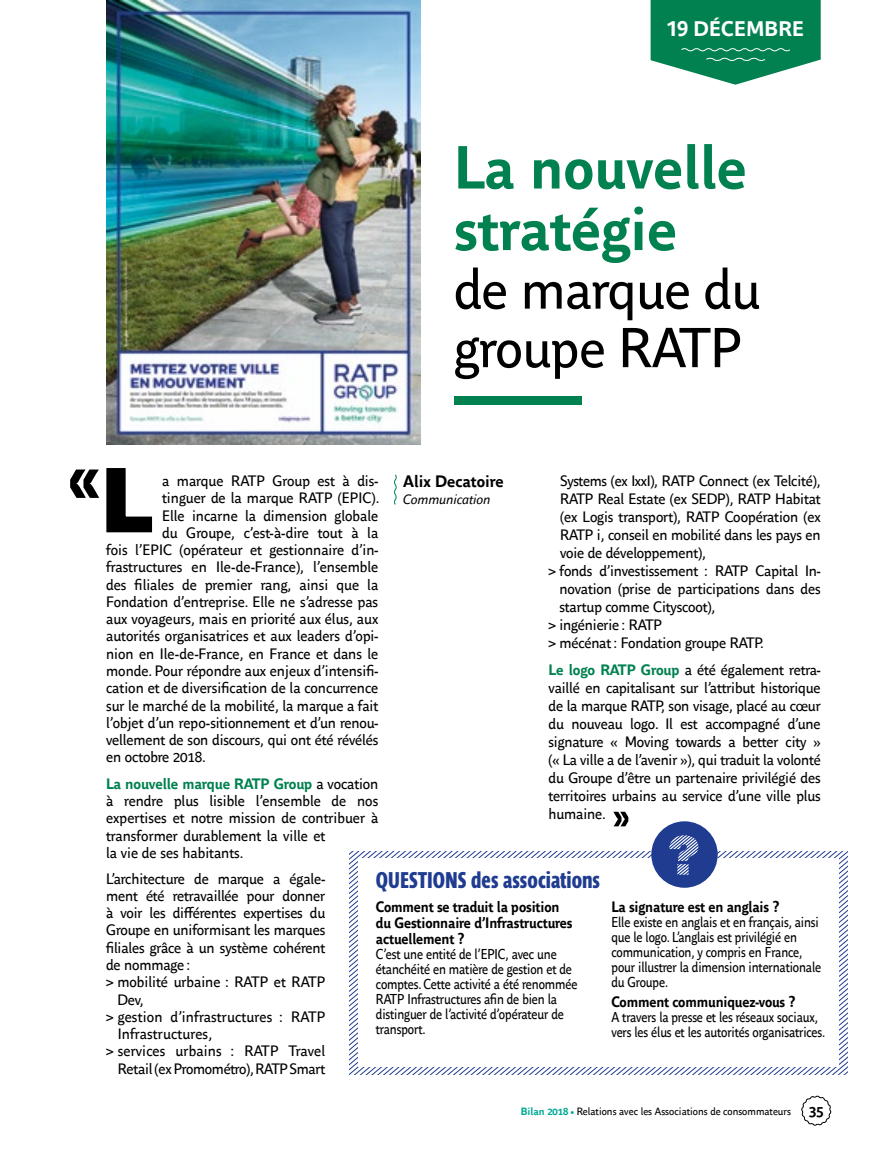
<style>
.page{position:relative;width:893px;height:1149px;background:#fff}
.page>*{position:absolute;margin:0;border:0;box-sizing:border-box;transform-origin:0 0}
.t1{font:700 82.5px "Parisine Office";color:#000;scale:1.1 1}
.t2{font:700 60px/61.5px "Parisine Office";color:#00814f}
.t3{font:55.5px/58.5px "Parisine Office";letter-spacing:-.01em;color:#000}
.t4{font:700 22.5px "Parisine Pro Comp";color:#1f3c90}
.t5{font:700 21px "Parisine Office";letter-spacing:.01em;color:#fff}
.t6{font:700 16.5px "Parisine Office";color:#000}
.t7{font:15px/18px "Parisine Office";letter-spacing:-.01em;color:#000;text-align:justify}
.t8{font:700 15px/15.8px "Parisine Office";letter-spacing:-.01em;color:#000;scale:.95 1}
.t9{font:15px "Parisine Office";letter-spacing:.01em;color:#000}
.t10{font:14.25px/15px "Parisine Office";letter-spacing:-.01em;color:#000;scale:.9 1}
.t11{font:italic 13.5px "Parisine Office";color:#000}
.t12{font:10.5px "Parisine Office";color:#000}
.s1{font-weight:700;color:#00814f}
.s2{font-weight:700;color:#00ab95}
.s3{font-weight:700;font-size:15px}
</style>
<div class="page">
<svg style="left:801px;top:1095px;width:30px;height:30px"></svg>
<svg style="left:651px;top:0;width:170px;height:85px;background:#29956b"></svg>
<svg style="left:70px;top:468px;width:83px;height:65px"></svg>
<svg style="left:394px;top:474px;width:3px;height:31px"></svg>
<svg style="left:349px;top:851px;width:498px;height:223px"></svg>
<div style="left:358px;top:858px;width:480px;height:208px;background:#fff"></div>
<div style="left:651px;top:821px;width:67px;height:66px;background:#1f3c90;border-radius:50%"></div>
<svg style="left:669px;top:835px;width:29px;height:40px"></svg>
<img style="left:106px;top:0;width:314px;height:444px">
<svg style="left:613px;top:811px;width:15px;height:15px"></svg>
<div style="left:454px;top:395px;width:127px;height:9px;background:#00814f"></div>
<h3 class="t5" style="left:667px;top:13px;width:139px">19 DÉCEMBRE</h3>
<h2 class="t2" style="left:454px;top:134px;width:294px">La nouvelle stratégie</h2>
<h3 class="t3" style="left:454px;top:257px;width:308px">de marque du groupe RATP</h3>
<h1 class="t1" style="left:103px;top:440px;width:44px">L</h1>
<p class="t7" style="left:162px;top:471px;width:218px">a marque RATP Group est à dis-</p>
<p class="t7" style="left:162px;top:488px;width:219px">tinguer de la marque RATP (EPIC).</p>
<p class="t7" style="left:162px;top:505px;width:218px">Elle incarne la dimension globale</p>
<p class="t7" style="left:162px;top:522px;width:218px">du Groupe, c’est-à-dire tout à la</p>
<p class="t7" style="left:106px;top:540px;width:274px">fois l’EPIC (opérateur et gestionnaire d’in-</p>
<p class="t7" style="left:106px;top:557px;width:274px">frastructures en Ile-de-France), l’ensemble</p>
<p class="t7" style="left:106px;top:574px;width:274px">des filiales de premier rang, ainsi que la</p>
<p class="t7" style="left:106px;top:591px;width:274px">Fondation d’entreprise. Elle ne s’adresse pas</p>
<p class="t7" style="left:106px;top:609px;width:274px">aux voyageurs, mais en priorité aux élus, aux</p>
<p class="t7" style="left:106px;top:626px;width:274px">autorités organisatrices et aux leaders d’opi-</p>
<p class="t7" style="left:106px;top:643px;width:274px">nion en Ile-de-France, en France et dans le</p>
<p class="t7" style="left:106px;top:660px;width:274px">monde. Pour répondre aux enjeux d’intensifi-</p>
<p class="t7" style="left:106px;top:678px;width:274px">cation et de diversification de la concurrence</p>
<p class="t7" style="left:106px;top:695px;width:274px">sur le marché de la mobilité, la marque a fait</p>
<p class="t7" style="left:106px;top:712px;width:274px">l’objet d’un repo-sitionnement et d’un renou-</p>
<p class="t7" style="left:106px;top:729px;width:274px">vellement de son discours, qui ont été révélés</p>
<p class="t7" style="left:106px;top:747px;width:101px">en octobre 2018.</p>
<p class="t7" style="left:106px;top:774px;width:274px;line-height:17.2px;text-align:left"><span class="s1">La nouvelle marque RATP Group</span> a vocation à rendre plus lisible l’ensemble de nos expertises et notre mission de contribuer à transformer durablement la ville et<br>la vie de ses habitants.</p>
<p class="t7" style="left:106px;top:868px;width:221px">L’architecture de marque a égale-</p>
<p class="t7" style="left:106px;top:885px;width:221px">ment été retravaillée pour donner</p>
<p class="t7" style="left:106px;top:902px;width:221px">à voir les différentes expertises du</p>
<p class="t7" style="left:106px;top:920px;width:221px">Groupe en uniformisant les marques</p>
<p class="t7" style="left:106px;top:937px;width:221px">filiales grâce à un système cohérent</p>
<p class="t7" style="left:106px;top:954px;width:86px">de nommage :</p>
<p class="t7" style="left:106px;top:971px;width:221px">&gt; mobilité urbaine : RATP et RATP</p>
<p class="t7" style="left:117px;top:989px;width:28px">Dev,</p>
<p class="t9" style="left:106px;top:1005px;width:221px">&gt; gestion d’infrastructures : RATP</p>
<p class="t9" style="left:118px;top:1022px;width:96px">Infrastructures,</p>
<p class="t9" style="left:106px;top:1039px;width:221px">&gt; services urbains : RATP Travel</p>
<p class="t7" style="left:118px;top:1058px;width:209px">Retail (ex Promométro), RATP Smart</p>
<p class="t7" style="left:560px;top:471px;width:262px">Systems (ex IxxI), RATP Connect (ex Telcité),</p>
<p class="t7" style="left:560px;top:489px;width:262px">RATP Real Estate (ex SEDP), RATP Habitat</p>
<p class="t7" style="left:560px;top:507px;width:262px">(ex Logis transport), RATP Coopération (ex</p>
<p class="t7" style="left:560px;top:525px;width:262px">RATP i, conseil en mobilité dans les pays en</p>
<p class="t7" style="left:560px;top:543px;width:147px">voie de développement),</p>
<p class="t7" style="left:548px;top:561px;width:274px">&gt; fonds d’investissement : RATP Capital In-</p>
<p class="t7" style="left:559px;top:579px;width:263px">novation (prise de participations dans des</p>
<p class="t7" style="left:559px;top:597px;width:157px">startup comme Cityscoot),</p>
<p class="t7" style="left:548px;top:615px;width:115px">&gt; ingénierie : RATP</p>
<p class="t7" style="left:548px;top:633px;width:217px">&gt; mécénat : Fondation groupe RATP.</p>
<p class="t7" style="left:548px;top:659px;width:274px"><span class="s1">Le logo RATP Group</span> a été également retra&shy;vaillé en capitalisant sur l’attribut historique de la marque RATP, son visage, placé au cœur du nouveau logo. Il est accompagné d’une signature « Moving towards a better city » (« La ville a de l’avenir »), qui traduit la volonté du Groupe d’être un partenaire privilégié des territoires urbains au service d’une ville plus humaine.</p>
<p class="t6" style="left:403px;top:469px;width:102px">Alix Decatoire</p>
<p class="t11" style="left:403px;top:489px;width:89px">Communication</p>
<h3 class="t4" style="left:376px;top:862px;width:226px">QUESTIONS des associations</h3>
<p class="t8" style="left:376px;top:898px;width:208px">Comment se traduit la position du Gestionnaire d’Infrastructures actuellement ?</p>
<p class="t10" style="left:376px;top:945px;width:225px">C’est une entité de l’EPIC, avec une étanchéité en matière de gestion et de comptes. Cette activité a été renommée RATP Infrastructures afin de bien la distinguer de l’activité d’opérateur de transport.</p>
<p class="t8" style="left:611px;top:898px;width:178px">La signature est en anglais ?</p>
<p class="t10" style="left:611px;top:913px;width:235px">Elle existe en anglais et en français, ainsi que le logo. L’anglais est privilégié en communication, y compris en France, pour illustrer la dimension internationale du Groupe.</p>
<p class="t8" style="left:611px;top:993px;width:195px">Comment communiquez-vous ?</p>
<p class="t10" style="left:611px;top:1008px;width:239px">A travers la presse et les réseaux sociaux, vers les élus et les autorités organisatrices.</p>
<p class="t12" style="left:521px;top:1103px;width:304px"><span class="s2">Bilan 2018 •</span> Relations avec les Associations de consommateurs <span class="s3">35</span></p>
</div>
